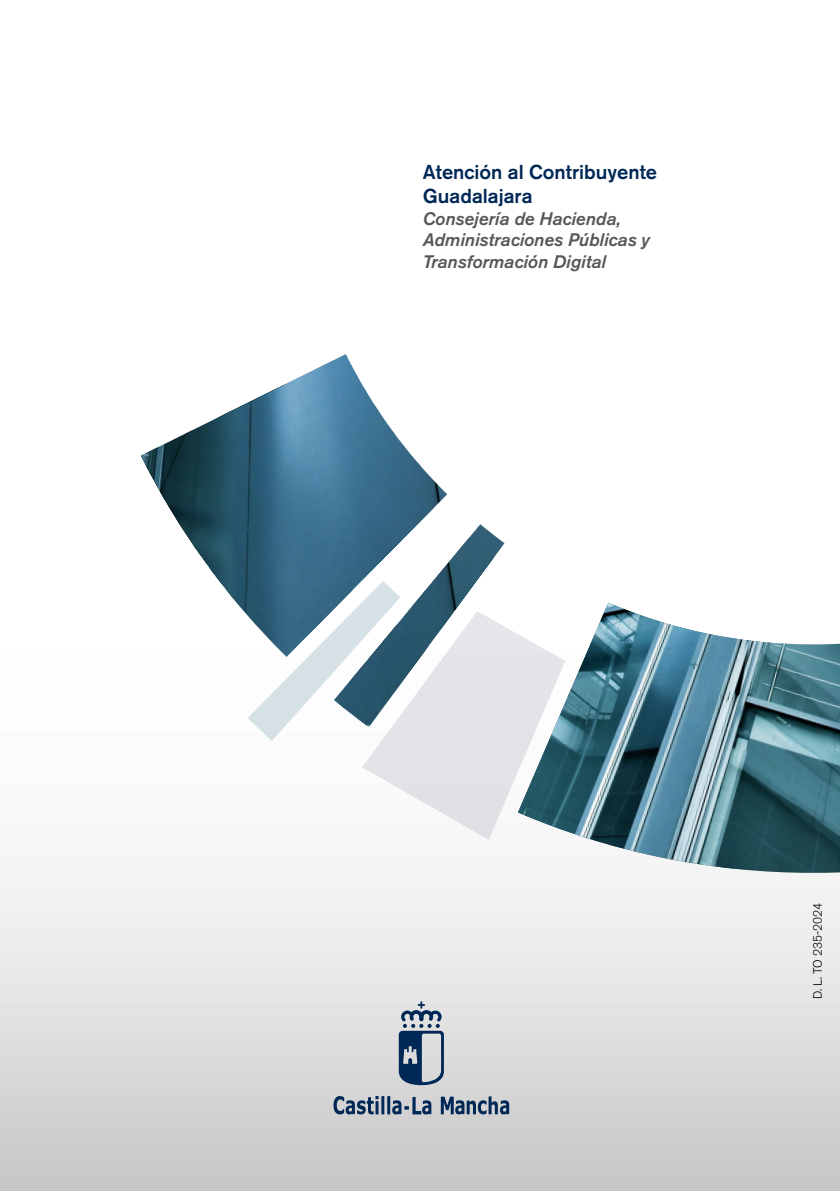
<style>
.page{position:relative;width:840px;height:1191px;background:#fff}
.page>*{position:absolute;margin:0;border:0;box-sizing:border-box;transform-origin:0 0}
.t1{font:500 20px/24px "Akzidenz Grotesk BE";color:#002856}
.t2{font:italic 500 18px/21.6px "Akzidenz Grotesk BE";color:#575756}
.t3{font:300 12px "Akzidenz Grotesk BE";color:#000}
</style>
<div class="page">
<div style="left:0;top:471px;width:839px;height:720px;background:linear-gradient(to bottom,#fff,#d3d3d3)"></div>
<img style="left:141px;top:471px;width:698px;height:402px">
<img style="left:141px;top:354px;width:363px;height:371px">
<svg style="left:362px;top:611px;width:203px;height:228px"></svg>
<svg style="left:247px;top:581px;width:153px;height:160px"></svg>
<svg style="left:440px;top:1096px;width:69px;height:18px"></svg>
<svg style="left:333px;top:1096px;width:98px;height:18px;background:#78899d"></svg>
<svg style="left:398px;top:1001px;width:45px;height:84px;background:#8292a5"></svg>
<p class="t1" style="left:422px;top:160px;width:236px">Atención al Contribuyente<br>Guadalajara</p>
<p class="t2" style="left:422px;top:208px;width:228px">Consejería de Hacienda,<br>Administraciones Públicas y<br>Transformación Digital</p>
<p class="t3" style="left:810px;top:999px;width:98px;rotate:-90deg">D. L. TO 235-2024</p>
</div>
